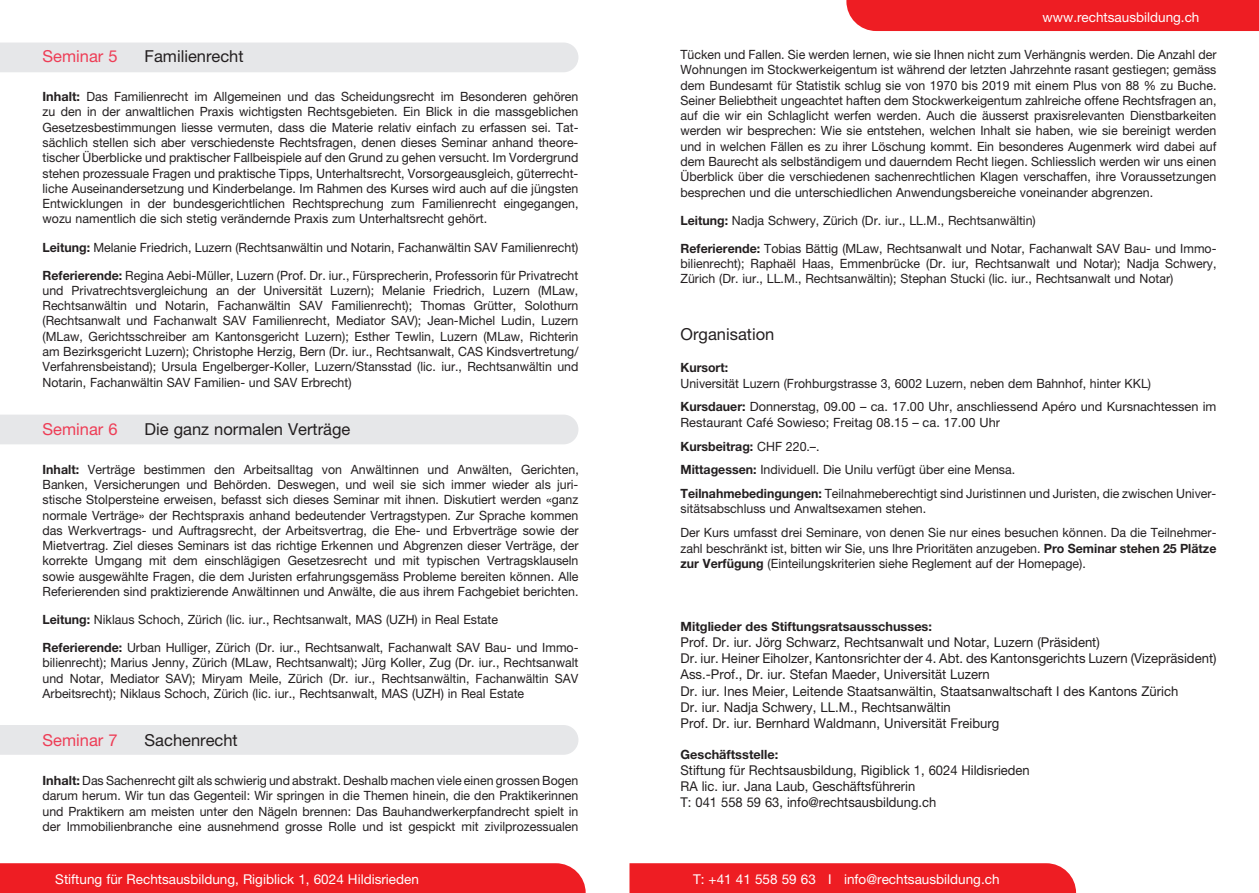
<style>
.page{position:relative;width:1259px;height:893px;background:#fff}
.page>*{position:absolute;margin:0;border:0;box-sizing:border-box;transform-origin:0 0}
.t1{font:16.5px "Helvetica Neue";color:#231f20}
.t2{font:16.5px "Helvetica Neue";color:#ee3d56}
.t3{font:13.5px/16.2px "Helvetica Neue";color:#231f20}
.t4{font:13.5px/16.2px "Helvetica Neue";color:#231f20;scale:.96 1}
.t5{font:13.5px "Helvetica Neue";color:#fff}
.t6{font:12.75px/15.3px "Helvetica Neue";color:#231f20;text-align:justify}
.t7{font:700 12.75px "Helvetica Neue";color:#231f20}
.s1{font-weight:700}
</style>
<div class="page">
<div style="left:629px;top:863px;width:447px;height:30px;background:#ee1d23"></div>
<div style="left:0;top:863px;width:585px;height:30px;background:#ee1d23"></div>
<div style="left:846px;top:0;width:413px;height:31px;background:#ee1d23"></div>
<div style="left:0;top:43px;width:578px;height:29px;background:#e6e7e9"></div>
<div style="left:0;top:415px;width:578px;height:29px;background:#e6e7e9"></div>
<div style="left:0;top:725px;width:578px;height:30px;background:#e6e7e9"></div>
<p class="t2" style="left:43px;top:46px;width:77px">Seminar 5</p>
<p class="t1" style="left:145px;top:46px;width:101px">Familienrecht</p>
<p class="t6" style="left:43px;top:89px;width:537px"><span class="s1">Inhalt:</span> Das Familienrecht im Allgemeinen und das Scheidungsrecht im Besonderen gehören zu den in der anwaltlichen Praxis wichtigsten Rechtsgebieten. Ein Blick in die massgeblichen Gesetzesbestimmungen liesse vermuten, dass die Materie relativ einfach zu erfassen sei. Tat&shy;sächlich stellen sich aber verschiedenste Rechtsfragen, denen dieses Seminar anhand theore&shy;tischer Überblicke und praktischer Fallbeispiele auf den Grund zu gehen versucht. Im Vordergrund stehen prozessuale Fragen und praktische Tipps, Unterhaltsrecht, Vorsorgeausgleich, güterrecht&shy;liche Auseinandersetzung und Kinderbelange. Im Rahmen des Kurses wird auch auf die jüngsten Entwicklungen in der bundesgerichtlichen Rechtsprechung zum Familienrecht eingegangen, wozu namentlich die sich stetig verändernde Praxis zum Unterhaltsrecht gehört.</p>
<p class="t6" style="left:43px;top:239px;width:537px"><span class="s1">Leitung:</span> Melanie Friedrich, Luzern (Rechtsanwältin und Notarin, Fachanwältin SAV Familienrecht)</p>
<p class="t6" style="left:43px;top:267px;width:537px"><span class="s1">Referierende:</span> Regina Aebi-Müller, Luzern (Prof. Dr. iur., Fürsprecherin, Professorin für Privatrecht und Privatrechtsvergleichung an der Universität Luzern); Melanie Friedrich, Luzern (MLaw, Rechtsanwältin und Notarin, Fachanwältin SAV Familienrecht); Thomas Grütter, Solothurn (Rechtsanwalt und Fachanwalt SAV Familienrecht, Mediator SAV); Jean-Michel Ludin, Luzern (MLaw, Gerichtsschreiber am Kantonsgericht Luzern); Esther Tewlin, Luzern (MLaw, Richterin am Bezirksgericht Luzern); Christophe Herzig, Bern (Dr. iur., Rechtsanwalt, CAS Kindsvertretung/ Verfahrensbeistand); Ursula Engelberger-Koller, Luzern/Stansstad (lic. iur., Rechtsanwältin und Notarin, Fachanwältin SAV Familien- und SAV Erbrecht)</p>
<p class="t2" style="left:43px;top:419px;width:77px">Seminar 6</p>
<p class="t1" style="left:145px;top:419px;width:207px">Die ganz normalen Verträge</p>
<p class="t6" style="left:43px;top:461px;width:538px"><span class="s1">Inhalt:</span> Verträge bestimmen den Arbeitsalltag von Anwältinnen und Anwälten, Gerichten, Banken, Versicherungen und Behörden. Deswegen, und weil sie sich immer wieder als juri&shy;stische Stolpersteine erweisen, befasst sich dieses Seminar mit ihnen. Diskutiert werden «ganz normale Verträge» der Rechtspraxis anhand bedeutender Vertragstypen. Zur Sprache kommen das Werkvertrags- und Auftragsrecht, der Arbeitsvertrag, die Ehe- und Erbverträge sowie der Mietvertrag. Ziel dieses Seminars ist das richtige Erkennen und Abgrenzen dieser Verträge, der korrekte Umgang mit dem einschlägigen Gesetzesrecht und mit typischen Vertragsklauseln sowie ausgewählte Fragen, die dem Juristen erfahrungsgemäss Probleme bereiten können. Alle Referierenden sind praktizierende Anwältinnen und Anwälte, die aus ihrem Fachgebiet berichten.</p>
<p class="t6" style="left:43px;top:612px;width:457px"><span class="s1">Leitung:</span> Niklaus Schoch, Zürich (lic. iur., Rechtsanwalt, MAS (UZH) in Real Estate</p>
<p class="t6" style="left:43px;top:640px;width:537px"><span class="s1">Referierende:</span> Urban Hulliger, Zürich (Dr. iur., Rechtsanwalt, Fachanwalt SAV Bau- und Immo&shy;bilienrecht); Marius Jenny, Zürich (MLaw, Rechtsanwalt); Jürg Koller, Zug (Dr. iur., Rechtsanwalt und Notar, Mediator SAV); Miryam Meile, Zürich (Dr. iur., Rechtsanwältin, Fachanwältin SAV Arbeitsrecht); Niklaus Schoch, Zürich (lic. iur., Rechtsanwalt, MAS (UZH) in Real Estate</p>
<p class="t2" style="left:43px;top:730px;width:77px">Seminar 7</p>
<p class="t1" style="left:145px;top:730px;width:95px">Sachenrecht</p>
<p class="t6" style="left:43px;top:773px;width:537px"><span class="s1">Inhalt:</span> Das Sachenrecht gilt als schwierig und abstrakt. Deshalb machen viele einen grossen Bogen darum herum. Wir tun das Gegenteil: Wir springen in die Themen hinein, die den Praktikerinnen und Praktikern am meisten unter den Nägeln brennen: Das Bauhandwerkerpfandrecht spielt in der Immobilienbranche eine ausnehmend grosse Rolle und ist gespickt mit zivilprozessualen</p>
<p class="t5" style="left:1042px;top:9px;width:158px">www.rechtsausbildung.ch</p>
<p class="t6" style="left:680px;top:47px;width:537px">Tücken und Fallen. Sie werden lernen, wie sie Ihnen nicht zum Verhängnis werden. Die Anzahl der Wohnungen im Stockwerkeigentum ist während der letzten Jahrzehnte rasant gestiegen; gemäss dem Bundesamt für Statistik schlug sie von 1970 bis 2019 mit einem Plus von 88 % zu Buche.<br>Seiner Beliebtheit ungeachtet haften dem Stockwerkeigentum zahlreiche offene Rechtsfragen an, auf die wir ein Schlaglicht werfen werden. Auch die äusserst praxisrelevanten Dienstbarkeiten werden wir besprechen: Wie sie entstehen, welchen Inhalt sie haben, wie sie bereinigt werden und in welchen Fällen es zu ihrer Löschung kommt. Ein besonderes Augenmerk wird dabei auf dem Baurecht als selbständigem und dauerndem Recht liegen. Schliesslich werden wir uns einen Überblick über die verschiedenen sachenrechtlichen Klagen verschaffen, ihre Voraussetzungen besprechen und die unterschiedlichen Anwendungsbereiche voneinander abgrenzen.</p>
<p class="t6" style="left:680px;top:212px;width:357px"><span class="s1">Leitung:</span> Nadja Schwery, Zürich (Dr. iur., LL.M., Rechtsanwältin)</p>
<p class="t6" style="left:680px;top:240px;width:537px"><span class="s1">Referierende:</span> Tobias Bättig (MLaw, Rechtsanwalt und Notar, Fachanwalt SAV Bau- und Immo&shy;bilienrecht); Raphaël Haas, Emmenbrücke (Dr. iur, Rechtsanwalt und Notar); Nadja Schwery, Zürich (Dr. iur., LL.M., Rechtsanwältin); Stephan Stucki (lic. iur., Rechtsanwalt und Notar)</p>
<p class="t1" style="left:680px;top:324px;width:95px">Organisation</p>
<p class="t7" style="left:680px;top:360px;width:49px">Kursort:</p>
<p class="t6" style="left:680px;top:371px;width:537px;line-height:23.9px">Universität Luzern (Frohburgstrasse 3, 6002 Luzern, neben dem Bahnhof, hinter KKL)<br><span class="s1">Kursdauer:</span> Donnerstag, 09.00 – ca. 17.00 Uhr, anschliessend Apéro und Kursnachtessen im</p>
<p class="t6" style="left:680px;top:410px;width:537px;line-height:23.9px;text-align:left">Restaurant Café Sowieso; Freitag 08.15 – ca. 17.00 Uhr<br><span class="s1">Kursbeitrag:</span> CHF 220.–.<br><span class="s1">Mittagessen:</span> Individuell. Die Unilu verfügt über eine Mensa.<br><span class="s1">Teilnahmebedingungen:</span> Teilnahmeberechtigt sind Juristinnen und Juristen, die zwischen Univer-</p>
<p class="t6" style="left:680px;top:497px;width:537px;line-height:23.9px">sitätsabschluss und Anwaltsexamen stehen.<br>Der Kurs umfasst drei Seminare, von denen Sie nur eines besuchen können. Da die Teilnehmer-</p>
<p class="t6" style="left:680px;top:540px;width:537px">zahl beschränkt ist, bitten wir Sie, uns Ihre Prioritäten anzugeben. <span class="s1">Pro Seminar stehen 25 Plätze zur Verfügung</span> (Einteilungskriterien siehe Reglement auf der Homepage).</p>
<p class="t7" style="left:680px;top:618px;width:253px">Mitglieder des Stiftungsratsausschusses:</p>
<p class="t3" style="left:680px;top:634px;width:537px">Prof. Dr. iur. Jörg Schwarz, Rechtsanwalt und Notar, Luzern (Präsident)<br>Dr. iur. Heiner Eiholzer, Kantonsrichter der 4. Abt. des Kantonsgerichts Luzern (Vizepräsident)<br>Ass.-Prof., Dr. iur. Stefan Maeder, Universität Luzern<br>Dr. iur. Ines Meier, Leitende Staatsanwältin, Staatsanwaltschaft I des Kantons Zürich<br>Dr. iur. Nadja Schwery, LL.M., Rechtsanwältin<br>Prof. Dr. iur. Bernhard Waldmann, Universität Freiburg</p>
<p class="t7" style="left:680px;top:746px;width:99px">Geschäftsstelle:</p>
<p class="t4" style="left:680px;top:762px;width:365px">Stiftung für Rechtsausbildung, Rigiblick 1, 6024 Hildisrieden<br>RA lic. iur. Jana Laub, Geschäftsführerin<br>T: 041 558 59 63, info@rechtsausbildung.ch</p>
<p class="t5" style="left:55px;top:871px;width:365px">Stiftung für Rechtsausbildung, Rigiblick 1, 6024 Hildisrieden</p>
<p class="t5" style="left:693px;top:871px;width:308px">T: +41 41 558 59 63 I info@rechtsausbildung.ch</p>
</div>
